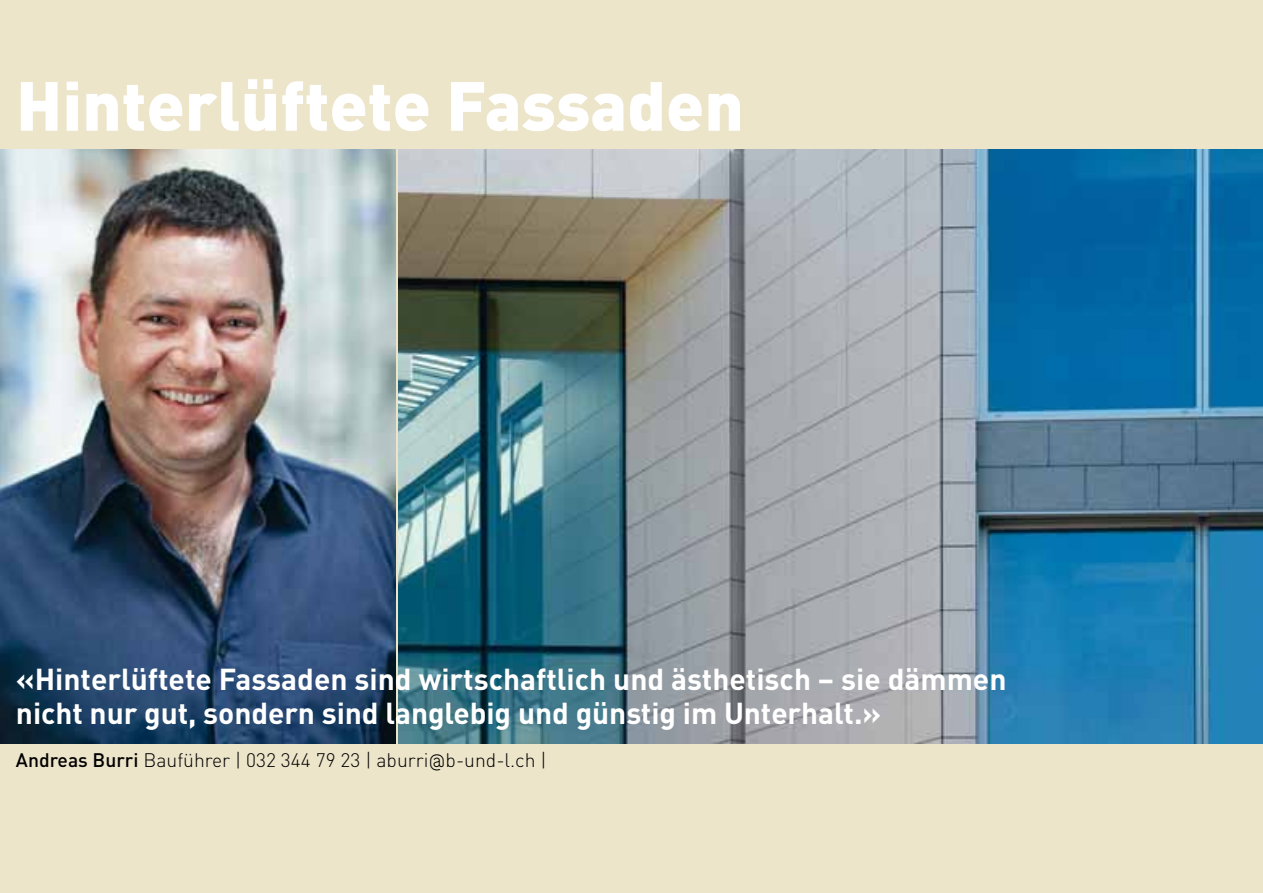
<style>
.page{position:relative;width:1263px;height:893px;background:#ede5ca}
.page>*{position:absolute;margin:0;border:0;box-sizing:border-box;transform-origin:0 0}
.t1{font:900 68.4px "DIN";color:#fff}
.t2{font:700 29.93px/34.2px "DIN";letter-spacing:-.005em;color:#fff}
.t3{font:300 19.35px "DIN";color:#000}
.s1{font-weight:500}
.s2{font-family:"Gravur Condensed"}
</style>
<div class="page">
<img style="left:0;top:150px;width:395px;height:593px">
<img style="left:399px;top:150px;width:864px;height:593px">
<h1 class="t1" style="left:16px;top:60px;width:729px">Hinterlüftete Fassaden</h1>
<p class="t2" style="left:16px;top:660px;width:992px">«Hinterlüftete Fassaden sind wirtschaftlich und ästhetisch – sie dämmen nicht nur gut, sondern sind langlebig und günstig im Unterhalt.»</p>
<p class="t3" style="left:16px;top:748px;width:532px"><span class="s1">Andreas Burri</span> Bauführer | 032 344 79 23 | aburri<span class="s2">@</span>b-und-l.ch |</p>
</div>
